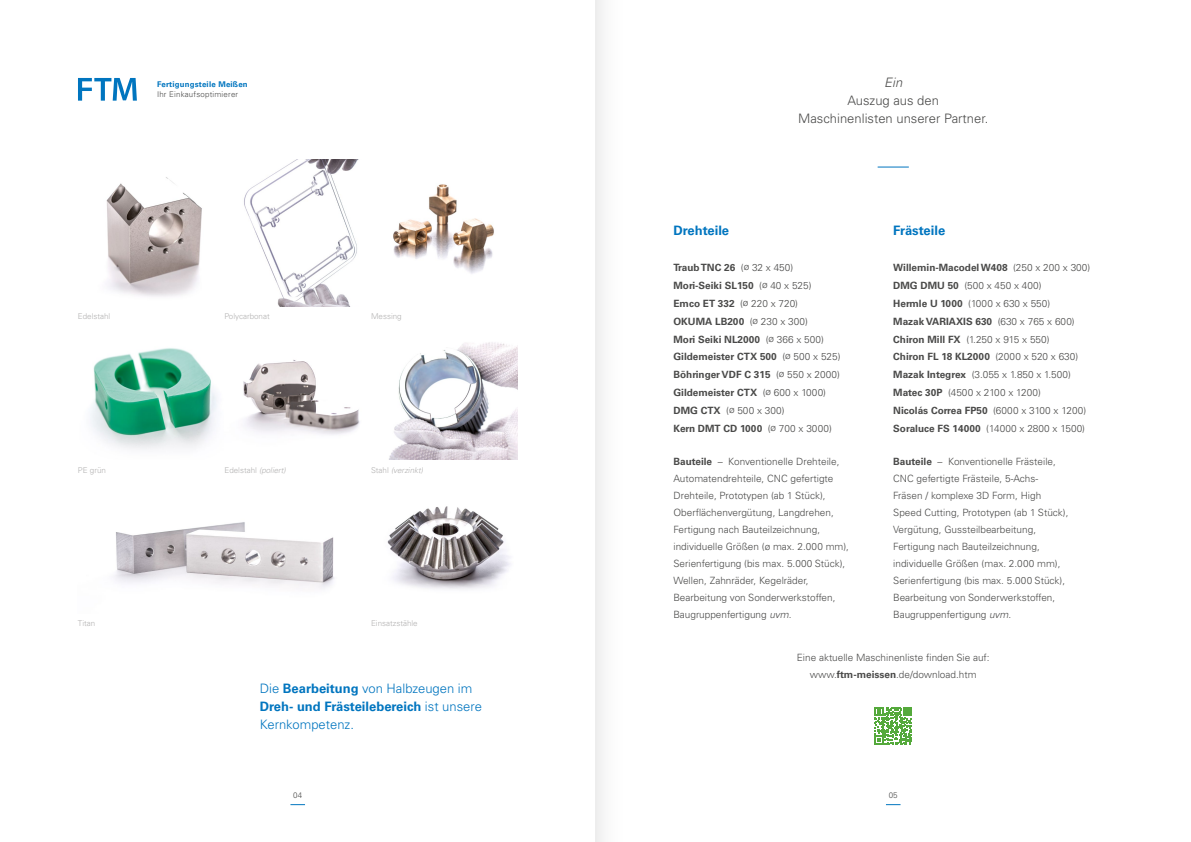
<style>
.page{position:relative;width:1191px;height:842px;background:#fff}
.page>*{position:absolute;margin:0;border:0;box-sizing:border-box;transform-origin:0 0}
.t1{font:700 13px "Univers LT Pro 65";color:#0075bf}
.t2{font:300 13px "Univers LT Pro 45";color:#0075bf}
.t3{font:300 13px/18px "Univers LT Pro 45";color:#4a4a49;text-align:center}
.t4{font:italic 300 13px "Univers LT Pro 45";color:#4a4a49}
.t5{font:300 10px/17px "Univers LT Pro 45";color:#4a4a49}
.t6{font:700 10px/17.9px "Univers LT Pro 65";color:#4a4a49}
.t7{font:300 8px "Univers LT Pro 45";color:#b3b2b2}
.t8{font:italic 300 8px "Univers LT Pro 45";color:#b3b2b2}
.t9{font:300 8px "Univers LT Pro 45";color:#4a4a49}
.t10{font:700 7.9px "Univers LT Pro 65";letter-spacing:.025em;color:#0075bf}
.t11{font:300 7.9px "Univers LT Pro 45";letter-spacing:.025em;color:#4a4a49}
.s1{font-style:italic}
.s2{font-style:normal}
.s3{font-family:"Univers LT Pro 65";font-weight:700}
.s4{font-family:"Univers LT Pro 45";font-weight:300}
</style>
<div class="page">
<svg style="left:290px;top:804px;width:15px;height:1px"></svg>
<img style="left:106px;top:160px;width:388px;height:146px">
<img style="left:90px;top:348px;width:127px;height:102px">
<img style="left:387px;top:506px;width:124px;height:83px">
<img style="left:243px;top:342px;width:274px;height:118px">
<img style="left:114px;top:522px;width:220px;height:67px">
<svg style="left:78px;top:78px;width:59px;height:23px"></svg>
<svg style="left:886px;top:804px;width:14px;height:1px"></svg>
<hr style="left:877px;top:167px;width:32px;height:1px;background:#0075bf">
<svg style="left:874px;top:707px;width:38px;height:37px"></svg>
<div style="left:595px;top:0;width:36px;height:842px;background:#fbfbfb"></div>
<p class="t10" style="left:157px;top:78px;width:92px">Fertigungsteile Meißen</p>
<p class="t11" style="left:157px;top:89px;width:83px">Ihr Einkaufsoptimierer</p>
<p class="t7" style="left:78px;top:311px;width:34px">Edelstahl</p>
<p class="t7" style="left:224px;top:311px;width:47px">Polycarbonat</p>
<p class="t7" style="left:371px;top:311px;width:32px">Messing</p>
<p class="t7" style="left:78px;top:465px;width:29px">PE grün</p>
<p class="t7" style="left:224px;top:465px;width:63px">Edelstahl <span class="s1">(poliert)</span></p>
<p class="t8" style="left:371px;top:465px;width:54px"><span class="s2">Stahl</span> (verzinkt)</p>
<p class="t7" style="left:78px;top:618px;width:19px">Titan</p>
<p class="t7" style="left:371px;top:618px;width:48px">Einsatzstähle</p>
<h1 class="t2" style="left:260px;top:680px;width:214px">Die <span class="s3">Bearbeitung</span> von Halbzeugen im</h1>
<h1 class="t1" style="left:260px;top:697px;width:224px">Dreh- und Frästeilebereich <span class="s4">ist unsere</span></h1>
<h1 class="t2" style="left:260px;top:716px;width:96px">Kernkompetenz.</h1>
<p class="t9" style="left:293px;top:790px;width:10px">04</p>
<h1 class="t4" style="left:884px;top:75px;width:20px">Ein</h1>
<h1 class="t3" style="left:798px;top:91px;width:192px">Auszug aus den<br>Maschinenlisten unserer Partner.</h1>
<h1 class="t1" style="left:673px;top:222px;width:57px">Drehteile</h1>
<p class="t6" style="left:673px;top:258px;width:121px">Traub TNC 26 <span class="s4">(ø 32 x 450)</span></p>
<h1 class="t1" style="left:893px;top:222px;width:53px">Frästeile</h1>
<p class="t6" style="left:893px;top:258px;width:199px">Willemin-Macodel W408 <span class="s4">(250 x 200 x 300)</span></p>
<p class="t6" style="left:673px;top:276px;width:140px">Mori-Seiki SL150 <span class="s4">(ø 40 x 525)</span></p>
<p class="t5" style="left:893px;top:277px;width:150px"><span class="s3">DMG DMU 50</span> (500 x 450 x 400)</p>
<p class="t5" style="left:673px;top:295px;width:126px"><span class="s3">Emco ET 332</span> (ø 220 x 720)</p>
<p class="t5" style="left:893px;top:295px;width:158px"><span class="s3">Hermle U 1000</span> (1000 x 630 x 550)</p>
<p class="t6" style="left:673px;top:312px;width:136px">OKUMA LB200 <span class="s4">(ø 230 x 300)</span></p>
<p class="t6" style="left:893px;top:312px;width:183px">Mazak VARIAXIS 630 <span class="s4">(630 x 765 x 600)</span></p>
<p class="t6" style="left:673px;top:330px;width:152px">Mori Seiki NL2000 <span class="s4">(ø 366 x 500)</span></p>
<p class="t6" style="left:673px;top:347px;width:168px">Gildemeister CTX 500 <span class="s4">(ø 500 x 525)<br></span>Böhringer VDF C 315 <span class="s4">(ø 550 x 2000)</span></p>
<p class="t5" style="left:893px;top:330px;width:158px"><span class="s3">Chiron Mill FX</span> (1.250 x 915 x 550)</p>
<p class="t6" style="left:893px;top:347px;width:186px">Chiron FL 18 KL2000 <span class="s4">(2000 x 520 x 630)</span></p>
<p class="t5" style="left:893px;top:366px;width:179px"><span class="s3">Mazak Integrex</span> (3.055 x 1.850 x 1.500)</p>
<p class="t6" style="left:673px;top:383px;width:154px">Gildemeister CTX <span class="s4">(ø 600 x 1000)</span></p>
<p class="t5" style="left:893px;top:384px;width:149px"><span class="s3">Matec 30P</span> (4500 x 2100 x 1200)</p>
<p class="t5" style="left:673px;top:402px;width:112px"><span class="s3">DMG CTX</span> (ø 500 x 300)</p>
<p class="t6" style="left:893px;top:401px;width:194px">Nicolás Correa FP50 <span class="s4">(6000 x 3100 x 1200)</span></p>
<p class="t6" style="left:673px;top:419px;width:160px">Kern DMT CD 1000 <span class="s4">(ø 700 x 3000)</span></p>
<p class="t5" style="left:893px;top:420px;width:193px"><span class="s3">Soraluce FS 14000</span> (14000 x 2800 x 1500)</p>
<p class="t5" style="left:673px;top:453px;width:177px"><span class="s3">Bauteile</span> – Konventionelle Drehteile, Automatendrehteile, CNC gefertigte Drehteile, Prototypen (ab 1 Stück), Oberflächenvergütung, Langdrehen, Fertigung nach Bauteilzeichnung, individuelle Größen (ø max. 2.000 mm), Serienfertigung (bis max. 5.000 Stück), Wellen, Zahnräder, Kegelräder, Bearbeitung von Sonderwerkstoffen, Baugruppenfertigung <span class="s1">uvm</span>.</p>
<p class="t5" style="left:893px;top:453px;width:177px"><span class="s3">Bauteile</span> – Konventionelle Frästeile, CNC gefertigte Frästeile, 5-Achs-Fräsen / komplexe 3D Form, High Speed Cutting, Prototypen (ab 1 Stück), Vergütung, Gussteilbearbeitung, Fertigung nach Bauteilzeichnung, individuelle Größen (max. 2.000 mm), Serienfertigung (bis max. 5.000 Stück), Bearbeitung von Sonderwerkstoffen, Baugruppenfertigung <span class="s1">uvm</span>.</p>
<p class="t5" style="left:796px;top:649px;width:194px;text-align:center">Eine aktuelle Maschinenliste finden Sie auf: www.<span class="s3">ftm-meissen</span>.de/download.htm</p>
<p class="t9" style="left:888px;top:790px;width:10px">05</p>
</div>
